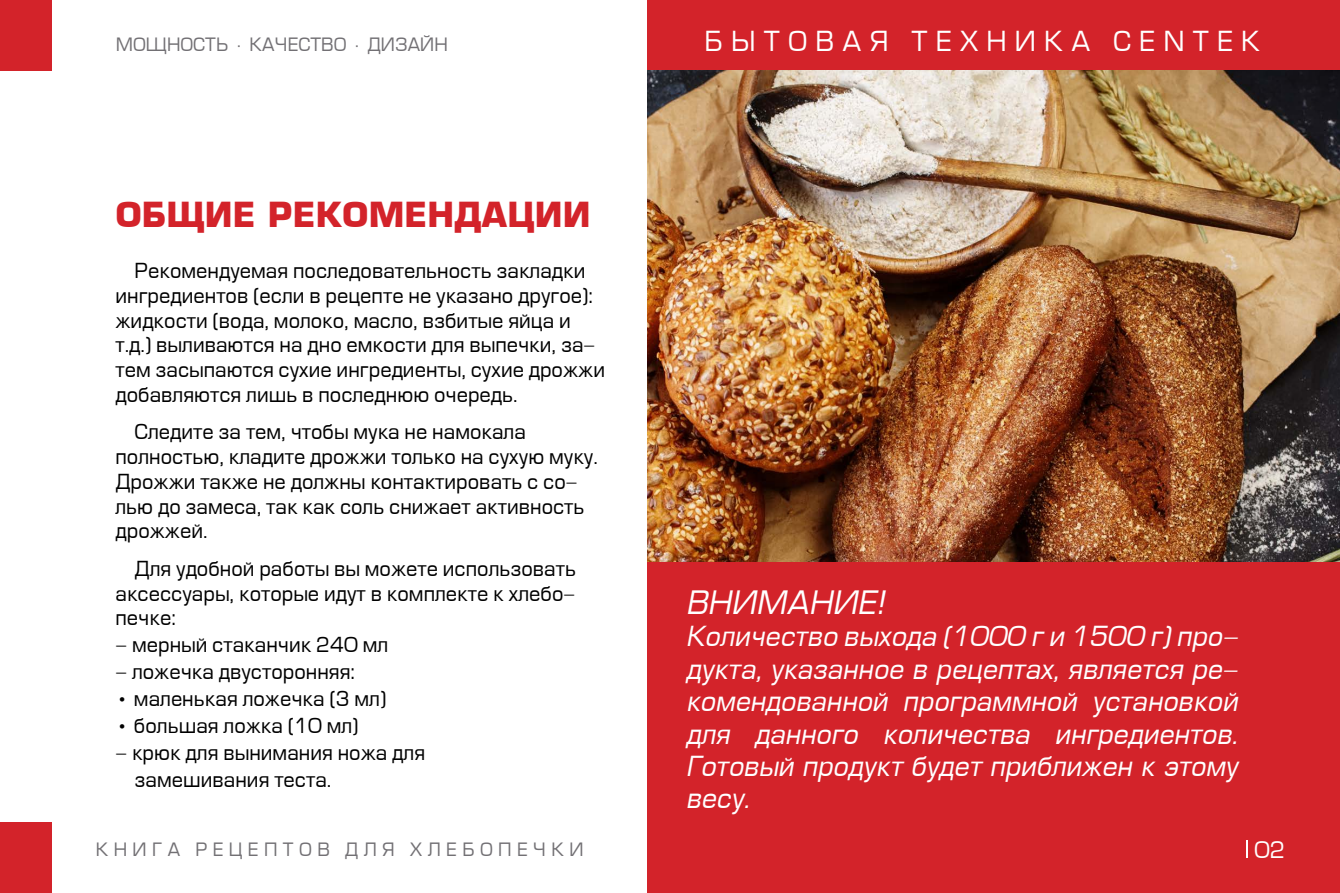
<style>
.page{position:relative;width:1340px;height:893px;background:#fff}
.page>*{position:absolute;margin:0;border:0;box-sizing:border-box;transform-origin:0 0}
.t1{font:700 33.75px "Europe";color:#d3232a}
.t2{font:italic 31.5px "Europe";color:#fff}
.t3{font:italic 27px/32.4px "Europe";color:#fff;text-align:justify}
.t4{font:27px "Europe";letter-spacing:.3em;color:#fff}
.t5{font:22.5px "Europe";color:#fff}
.t6{font:20.25px/24.8px "Europe";color:#000}
.t7{font:18px "Europe";letter-spacing:.3em;color:#727074}
.t8{font:18px "Europe";color:#727074}
</style>
<div class="page">
<div style="left:0;top:0;width:51px;height:70px;background:#d3232a"></div>
<div style="left:0;top:823px;width:51px;height:70px;background:#d3232a"></div>
<div style="left:647px;top:0;width:692px;height:71px;background:#d3232a"></div>
<div style="left:647px;top:823px;width:692px;height:70px;background:#d3232a"></div>
<img style="left:647px;top:70px;width:692px;height:492px">
<svg style="left:1246px;top:841px;width:1px;height:17px"></svg>
<div style="left:647px;top:562px;width:692px;height:263px;background:#d3232a"></div>
<p class="t8" style="left:116px;top:35px;width:334px">МОЩНОСТЬ · КАЧЕСТВО · ДИЗАЙН</p>
<h1 class="t1" style="left:115px;top:194px;width:476px">ОБЩИЕ РЕКОМЕНДАЦИИ</h1>
<p class="t6" style="left:115px;top:259px;width:491px;text-indent:19px">Рекомендуемая последовательность закладки ингредиентов (если в рецепте не указано другое): жидкости (вода, молоко, масло, взбитые яйца и т.д.) выливаются на дно емкости для выпечки, за&shy;тем засыпаются сухие ингредиенты, сухие дрожжи добавляются лишь в последнюю очередь.</p>
<p class="t6" style="left:115px;top:420px;width:484px;text-indent:19px">Следите за тем, чтобы мука не намокала полностью, кладите дрожжи только на сухую муку.<br>Дрожжи также не должны контактировать с со&shy;лью до замеса, так как соль снижает активность дрожжей.</p>
<p class="t6" style="left:115px;top:557px;width:462px;text-align:justify;text-indent:19px">Для удобной работы вы можете использовать аксессуары, которые идут в комплекте к хлебо&shy;печке:</p>
<p class="t6" style="left:115px;top:633px;width:274px">- мерный стаканчик 240 мл</p>
<p class="t6" style="left:115px;top:660px;width:241px">- ложечка двусторонняя:</p>
<p class="t6" style="left:115px;top:687px;width:272px">• маленькая ложечка (3 мл)</p>
<p class="t6" style="left:115px;top:714px;width:245px">• большая ложка (10 мл)</p>
<p class="t6" style="left:135px;top:740px;width:292px;line-height:27px;text-indent:-19px">- крюк для вынимания ножа для замешивания теста.</p>
<p class="t7" style="left:96px;top:840px;width:489px">КНИГА РЕЦЕПТОВ ДЛЯ ХЛЕБОПЕЧКИ</p>
<h3 class="t4" style="left:704px;top:27px;width:557px">БЫТОВАЯ ТЕХНИКА CENTEK</h3>
<h2 class="t2" style="left:685px;top:586px;width:200px">ВНИМАНИЕ!</h2>
<h3 class="t3" style="left:685px;top:621px;width:553px">Количество выхода (1000 г и 1500 г) про&shy;дукта, указанное в рецептах, является ре&shy;комендованной программной установкой для данного количества ингредиентов.<br>Готовый продукт будет приближен к этому весу.</h3>
<p class="t5" style="left:1254px;top:838px;width:32px">02</p>
</div>
